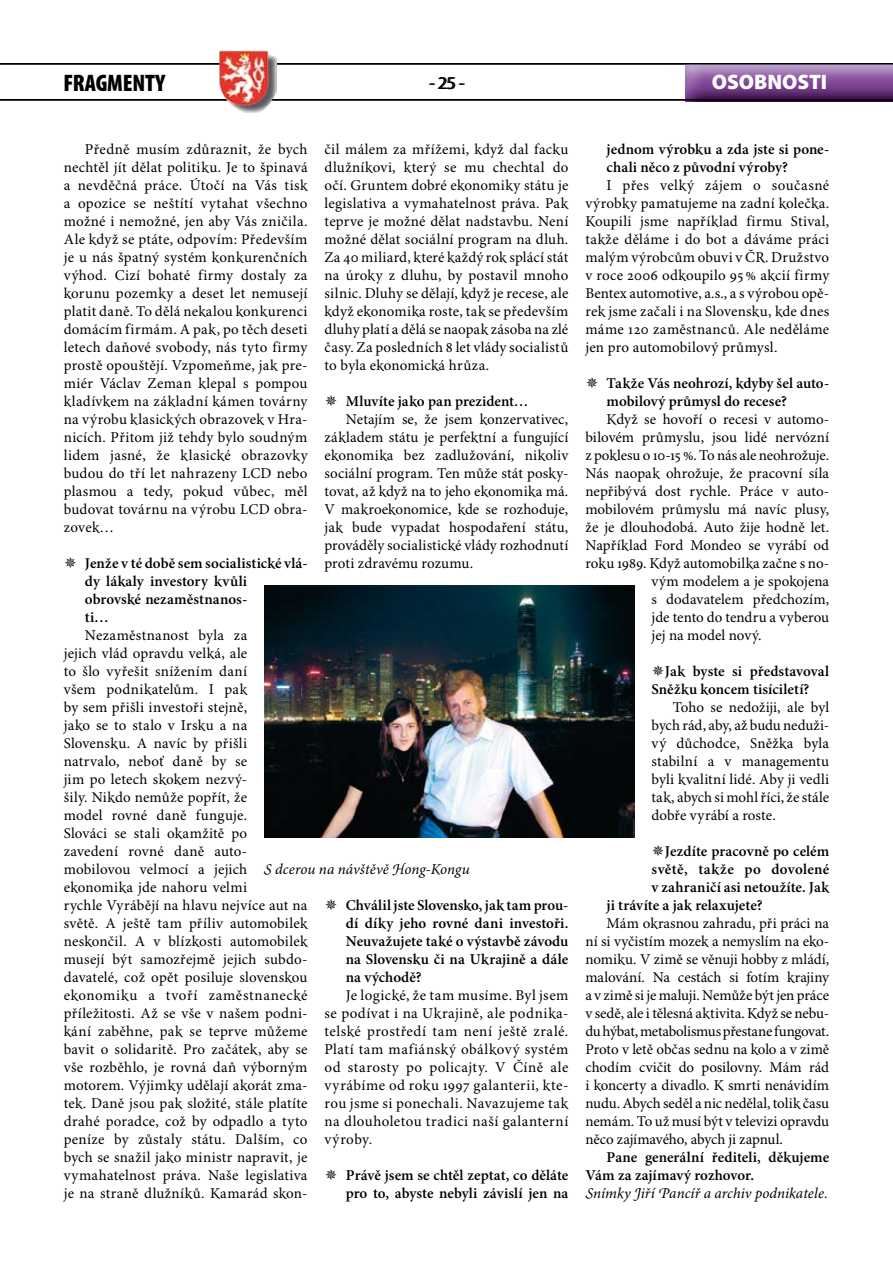
<style>
.page{position:relative;width:893px;height:1263px;background:#fff}
.page>*{position:absolute;margin:0;border:0;box-sizing:border-box;transform-origin:0 0}
.t1{font:900 condensed 24px "Myriad Pro";letter-spacing:-.01em;color:#000}
.t2{font:900 21px "Myriad Pro";letter-spacing:.005em;color:#fff}
.t3{font:18px "Myriad Pro";color:#000}
.t4{font:15px/18px "Minion Pro";letter-spacing:.01em;color:#000;text-align:justify}
.t5{font:600 15px/18px "Minion Pro";letter-spacing:.005em;color:#000}
.t6{font:italic 15px "Minion Pro";color:#000}
.t7{font:15px "Minion Pro";letter-spacing:-.01em;color:#000}
.t8{font:600 15px "Minion Pro";letter-spacing:.025em;color:#000}
</style>
<div class="page">
<hr style="left:0;top:63px;width:893px;height:2px;background:#000">
<img style="left:219px;top:51px;width:57px;height:62px">
<svg style="left:685px;top:64px;width:208px;height:35px;background:#825493"></svg>
<hr style="left:0;top:99px;width:893px;height:2px;background:#000">
<hr style="left:0;top:63px;width:893px;height:1px;background:#000">
<img style="left:264px;top:586px;width:370px;height:252px">
<h1 class="t1" style="left:63px;top:67px;width:103px">FRAGMENTY</h1>
<p class="t3" style="left:430px;top:71px;width:37px">- 25 -</p>
<h2 class="t2" style="left:706px;top:69px;width:125px">EKONOMIKA</h2>
<h2 class="t2" style="left:712px;top:68px;width:117px">OSOBNOSTI</h2>
<p class="t4" style="left:64px;top:141px;width:245px;text-indent:21px">Předně musím zdůraznit, že bych nechtěl jít dělat politiku. Je to špinavá a nevděčná práce. Útočí na Vás tisk a opozice se neštítí vytahat všechno možné i nemožné, jen aby Vás zničila.<br>Ale když se ptáte, odpovím: Především je u nás špatný systém konkurenčních výhod. Cizí bohaté firmy dostaly za korunu pozemky a deset let nemusejí platit daně. To dělá nekalou konkurenci domácím firmám. A pak, po těch deseti letech daňové svobody, nás tyto firmy prostě opouštějí. Vzpomeňme, jak pre&shy;miér Václav Zeman klepal s pompou kladívkem na základní kámen továrny na výrobu klasických obrazovek v Hra&shy;nicích. Přitom již tehdy bylo soudným lidem jasné, že klasické obrazovky budou do tří let nahrazeny LCD nebo plasmou a tedy, pokud vůbec, měl budovat továrnu na výrobu LCD obra&shy;zovek…</p>
<p class="t5" style="left:85px;top:555px;width:224px">Jenže v té době sem socialistické vlá&shy;dy lákaly investory kvůli<br>obrovské nezaměstnanos-<br>ti…</p>
<p class="t4" style="left:64px;top:627px;width:245px;text-align:left;text-indent:21px">Nezaměstnanost byla za<br>jejich vlád opravdu velká, ale<br>to šlo vyřešit snížením daní<br>všem podnikatelům. I pak<br>by sem přišli investoři stejně,<br>jako se to stalo v Irsku a na<br>Slovensku. A navíc by přišli<br>natrvalo, neboť daně by se<br>jim po letech skokem nezvý-<br>šily. Nikdo nemůže popřít, že<br>model rovné daně funguje.<br>Slováci se stali okamžitě po<br>zavedení rovné daně auto&shy;mobilovou velmocí a jejich ekonomika jde nahoru velmi<br>rychle Vyrábějí na hlavu nejvíce aut na světě. A ještě tam příliv automobilek neskončil. A v blízkosti automobilek musejí být samozřejmě jejich subdo&shy;davatelé, což opět posiluje slovenskou ekonomiku a tvoří zaměstnanecké příležitosti. Až se vše v našem podni&shy;kání zaběhne, pak se teprve můžeme bavit o solidaritě. Pro začátek, aby se vše rozběhlo, je rovná daň výborným motorem. Výjimky udělají akorát zma&shy;tek. Daně jsou pak složité, stále platíte drahé poradce, což by odpadlo a tyto peníze by zůstaly státu. Dalším, co bych se snažil jako ministr napravit, je vymahatelnost práva. Naše legislativa je na straně dlužníků. Kamarád skon-</p>
<p class="t4" style="left:325px;top:141px;width:245px">čil málem za mřížemi, když dal facku dlužníkovi, který se mu chechtal do očí. Gruntem dobré ekonomiky státu je legislativa a vymahatelnost práva. Pak teprve je možné dělat nadstavbu. Není možné dělat sociální program na dluh.<br>Za 40 miliard, které každý rok splácí stát na úroky z dluhu, by postavil mnoho silnic. Dluhy se dělají, když je recese, ale když ekonomika roste, tak se především dluhy platí a dělá se naopak zásoba na zlé časy. Za posledních 8 let vlády socialistů to byla ekonomická hrůza.</p>
<p class="t5" style="left:346px;top:393px;width:184px">Mluvíte jako pan prezident…</p>
<p class="t4" style="left:325px;top:411px;width:245px;text-indent:21px">Netajím se, že jsem konzervativec, základem státu je perfektní a fungující ekonomika bez zadlužování, nikoliv sociální program. Ten může stát posky&shy;tovat, až když na to jeho ekonomika má.<br>V makroekonomice, kde se rozhoduje, jak bude vypadat hospodaření státu, prováděly socialistické vlády rozhodnutí proti zdravému rozumu.</p>
<p class="t6" style="left:264px;top:860px;width:207px">S dcerou na návštěvě Hong-Kongu</p>
<p class="t5" style="left:346px;top:897px;width:224px;text-align:justify">Chválil jste Slovensko, jak tam prou&shy;dí díky jeho rovné dani investoři.<br>Neuvažujete také o výstavbě závodu na Slovensku či na Ukrajině a dále na východě?</p>
<p class="t4" style="left:325px;top:987px;width:245px;text-indent:21px">Je logické, že tam musíme. Byl jsem se podívat i na Ukrajině, ale podnika&shy;telské prostředí tam není ještě zralé.<br>Platí tam mafiánský obálkový systém od starosty po policajty. V Číně ale vyrábíme od roku 1997 galanterii, kte&shy;rou jsme si ponechali. Navazujeme tak na dlouholetou tradici naší galanterní výroby.</p>
<p class="t5" style="left:346px;top:1167px;width:224px">Právě jsem se chtěl zeptat, co děláte pro to, abyste nebyli závislí jen na</p>
<p class="t5" style="left:607px;top:141px;width:224px">jednom výrobku a zda jste si pone&shy;chali něco z původní výroby?</p>
<p class="t4" style="left:585px;top:177px;width:245px;text-indent:21px">I přes velký zájem o současné výrobky pamatujeme na zadní kolečka.<br>Koupili jsme například firmu Stival, takže děláme i do bot a dáváme práci malým výrobcům obuvi v ČR. Družstvo v roce 2006 odkoupilo 95 % akcií firmy Bentex automotive, a.s., a s výrobou opě&shy;rek jsme začali i na Slovensku, kde dnes máme 120 zaměstnanců. Ale neděláme jen pro automobilový průmysl.</p>
<p class="t5" style="left:607px;top:375px;width:224px">Takže Vás neohrozí, kdyby šel auto&shy;mobilový průmysl do recese?</p>
<p class="t4" style="left:607px;top:411px;width:224px">Když se hovoří o recesi v automo-</p>
<p class="t4" style="left:585px;top:429px;width:245px">bilovém průmyslu, jsou lidé nervózní</p>
<p class="t7" style="left:585px;top:446px;width:245px">z poklesu o 10-15 %. To nás ale neohrožuje.</p>
<p class="t4" style="left:585px;top:465px;width:245px">Nás naopak ohrožuje, že pracovní síla</p>
<p class="t4" style="left:585px;top:483px;width:245px">nepřibývá dost rychle. Práce v auto-</p>
<p class="t4" style="left:585px;top:501px;width:245px">mobilovém průmyslu má navíc plusy,</p>
<p class="t4" style="left:585px;top:519px;width:245px">že je dlouhodobá. Auto žije hodně let.</p>
<p class="t4" style="left:585px;top:537px;width:245px">Například Ford Mondeo se vyrábí od</p>
<p class="t4" style="left:585px;top:555px;width:245px">roku 1989. Když automobilka začne s no-</p>
<p class="t4" style="left:652px;top:573px;width:179px">vým modelem a je spokojena</p>
<p class="t4" style="left:652px;top:591px;width:179px">s dodavatelem předchozím,</p>
<p class="t4" style="left:652px;top:609px;width:179px">jde tento do tendru a vyberou</p>
<p class="t4" style="left:652px;top:627px;width:112px">jej na model nový.</p>
<p class="t5" style="left:652px;top:663px;width:179px;text-indent:13px">Jak byste si představoval<br>Sněžku koncem tisíciletí?</p>
<p class="t4" style="left:652px;top:699px;width:179px;text-indent:21px">Toho se nedožiji, ale byl bych rád, aby, až budu neduži&shy;vý důchodce, Sněžka byla stabilní a v managementu byli kvalitní lidé. Aby ji vedli tak, abych si mohl říci, že stále dobře vyrábí a roste.</p>
<p class="t5" style="left:665px;top:843px;width:166px">Jezdíte pracovně po celém</p>
<p class="t8" style="left:652px;top:860px;width:179px">světě, takže po dovolené</p>
<p class="t5" style="left:652px;top:879px;width:179px">v zahraničí asi netoužíte. Jak</p>
<p class="t5" style="left:607px;top:897px;width:157px">ji trávíte a jak relaxujete?</p>
<p class="t4" style="left:585px;top:915px;width:245px;text-indent:21px">Mám okrasnou zahradu, při práci na ní si vyčistím mozek a nemyslím na eko&shy;nomiku. V zimě se věnuji hobby z mládí, malování. Na cestách si fotím krajiny a v zimě si je maluji. Nemůže být jen práce v sedě, ale i tělesná aktivita. Když se nebu&shy;du hýbat, metabolismus přestane fungovat.<br>Proto v letě občas sednu na kolo a v zimě chodím cvičit do posilovny. Mám rád i koncerty a divadlo. K smrti nenávidím nudu. Abych seděl a nic nedělal, tolik času nemám. To už musí být v televizi opravdu něco zajímavého, abych ji zapnul.</p>
<p class="t5" style="left:585px;top:1149px;width:245px;text-indent:21px">Pane generální řediteli, děkujeme<br>Vám za zajímavý rozhovor.</p>
<p class="t6" style="left:585px;top:1184px;width:244px">Snímky Jiří Pancíř a archiv podnikatele.</p>
</div>
